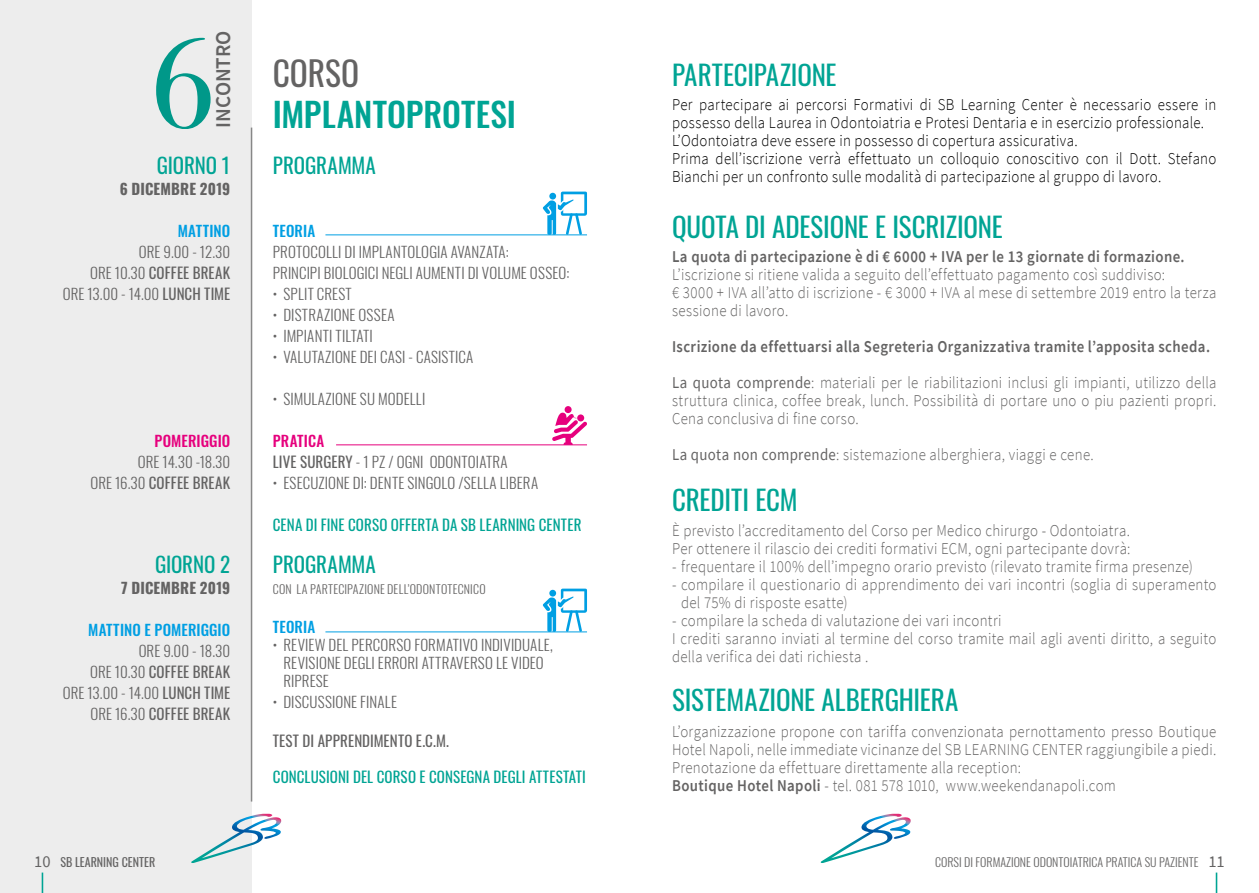
<style>
.page{position:relative;width:1259px;height:893px;background:#fff}
.page>*{position:absolute;margin:0;border:0;box-sizing:border-box;transform-origin:0 0}
.t1{font:126.3px "Bodoni Svty Two ITCTT";color:#00a494}
.t2{font:500 33.45px "Oswald";letter-spacing:.005em;color:#00a494}
.t3{font:33.45px "Oswald";letter-spacing:-.005em;color:#646363}
.t4{font:27px "Oswald";letter-spacing:-.005em;color:#00a494}
.t5{font:21px "Oswald";letter-spacing:-.005em;color:#00a494}
.t6{font:600 21px "Source Sans Pro";letter-spacing:-.005em;color:#646363}
.t7{font:300 16.5px/18px "Source Sans Pro";letter-spacing:.02em;color:#646363;scale:.9 1}
.t8{font:300 16.5px/18px "Source Sans Pro";letter-spacing:.02em;color:#000;scale:.9 1}
.t9{font:600 16.5px/36px "Source Sans Pro";letter-spacing:.025em;color:#646363;scale:.9 1}
.t10{font:300 15px/21px "Oswald";letter-spacing:.005em;color:#646363}
.t11{font:15px "Oswald";letter-spacing:.01em;color:#00a494}
.t12{font:500 15px "Oswald";letter-spacing:.005em;color:#009fe3}
.t13{font:700 15px "Oswald";letter-spacing:.01em;color:#646363}
.t14{font:15px "Oswald";letter-spacing:.01em;color:#646363}
.t15{font:500 15px "Oswald";letter-spacing:.005em;color:#e6007d}
.t16{font:300 12px "Oswald";color:#646363}
.t17{font:12px "Oswald";color:#646363}
.s1{font-weight:400}
.s2{font-weight:500;color:#e6007d}
.s3{font-weight:300}
.s4{font-weight:600}
.s5{font-family:"Source Sans Pro";font-size:16.5px}
.s6{font-family:"Source Sans Pro";font-weight:400;font-size:16.5px}
</style>
<div class="page">
<div style="left:0;top:0;width:251px;height:893px;background:#ededed"></div>
<svg style="left:42px;top:872px;width:1px;height:21px"></svg>
<hr style="left:1215px;top:872px;width:2px;height:21px;background:#00a494">
<svg style="left:820px;top:814px;width:91px;height:49px"></svg>
<hr style="left:251px;top:128px;width:1px;height:673px;background:#878787">
<svg style="left:542px;top:191px;width:45px;height:43px"></svg>
<hr style="left:325px;top:234px;width:262px;height:1px;background:#009fe3">
<svg style="left:542px;top:588px;width:45px;height:43px"></svg>
<hr style="left:325px;top:631px;width:262px;height:1px;background:#009fe3">
<hr style="left:336px;top:444px;width:251px;height:1px;background:#e6007d">
<div style="left:564px;top:406px;width:7px;height:7px;background:#e6007d;border-radius:50%"></div>
<svg style="left:552px;top:412px;width:35px;height:33px"></svg>
<svg style="left:191px;top:814px;width:91px;height:49px"></svg>
<h1 class="t1" style="left:149px;top:-19px;width:69px">6</h1>
<p class="t6" style="left:209px;top:128px;width:98px;rotate:-90deg">INCONTRO</p>
<p class="t5" style="left:157px;top:147px;width:75px">GIORNO 1</p>
<p class="t13" style="left:120px;top:181px;width:112px">6 DICEMBRE 2019</p>
<p class="t12" style="left:178px;top:223px;width:54px">MATTINO</p>
<p class="t10" style="left:63px;top:240px;width:169px;text-align:right">ORE 9.00 - 12.30<br>ORE 10.30 <span class="s1">COFFEE BREAK<br></span>ORE 13.00 - 14.00 <span class="s1">LUNCH TIME</span></p>
<p class="t15" style="left:154px;top:433px;width:77px">POMERIGGIO</p>
<p class="t10" style="left:90px;top:450px;width:141px;text-align:right">ORE 14.30 -18.30<br>ORE 16.30 <span class="s1">COFFEE BREAK</span></p>
<p class="t5" style="left:155px;top:546px;width:77px">GIORNO 2</p>
<p class="t13" style="left:121px;top:580px;width:111px">7 DICEMBRE 2019</p>
<p class="t12" style="left:88px;top:622px;width:143px">MATTINO E POMERIGGIO</p>
<p class="t10" style="left:63px;top:639px;width:169px;text-align:right">ORE 9.00 - 18.30<br>ORE 10.30 <span class="s1">COFFEE BREAK<br></span>ORE 13.00 - 14.00 <span class="s1">LUNCH TIME<br></span>ORE 16.30 <span class="s1">COFFEE BREAK</span></p>
<h2 class="t3" style="left:273px;top:44px;width:88px">CORSO</h2>
<h2 class="t2" style="left:273px;top:96px;width:245px">IMPLANTOPROTESI</h2>
<p class="t5" style="left:273px;top:147px;width:105px">PROGRAMMA</p>
<p class="t12" style="left:273px;top:223px;width:44px">TEORIA</p>
<p class="t10" style="left:273px;top:240px;width:298px">PROTOCOLLI DI IMPLANTOLOGIA AVANZATA:<br>PRINCIPI BIOLOGICI NEGLI AUMENTI DI VOLUME OSSEO:</p>
<p class="t10" style="left:273px;top:282px;width:81px">• SPLIT CREST</p>
<p class="t10" style="left:273px;top:303px;width:123px">• DISTRAZIONE OSSEA</p>
<p class="t10" style="left:273px;top:324px;width:102px">• IMPIANTI TILTATI</p>
<p class="t10" style="left:273px;top:345px;width:202px">• VALUTAZIONE DEI CASI - CASISTICA</p>
<p class="t10" style="left:273px;top:387px;width:154px">• SIMULAZIONE SU MODELLI</p>
<p class="t10" style="left:273px;top:429px;width:236px"><span class="s2">PRATICA<br></span><span class="s1">LIVE SURGERY</span> - 1 PZ / OGNI ODONTOIATRA</p>
<p class="t10" style="left:273px;top:471px;width:267px">• ESECUZIONE DI: DENTE SINGOLO /SELLA LIBERA</p>
<p class="t11" style="left:273px;top:511px;width:310px">CENA DI FINE CORSO OFFERTA DA SB LEARNING CENTER</p>
<p class="t5" style="left:273px;top:546px;width:105px">PROGRAMMA</p>
<p class="t16" style="left:273px;top:578px;width:214px">CON LA PARTECIPAZIONE DELL’ODONTOTECNICO</p>
<p class="t12" style="left:273px;top:619px;width:44px">TEORIA</p>
<p class="t10" style="left:283px;top:634px;width:271px;line-height:18px;text-indent:-11px">• REVIEW DEL PERCORSO FORMATIVO INDIVIDUALE,<br>REVISIONE DEGLI ERRORI ATTRAVERSO LE VIDEO<br>RIPRESE</p>
<p class="t10" style="left:273px;top:690px;width:126px">• DISCUSSIONE FINALE</p>
<p class="t14" style="left:273px;top:727px;width:178px">TEST DI APPRENDIMENTO E.C.M.</p>
<p class="t11" style="left:273px;top:763px;width:315px">CONCLUSIONI DEL CORSO E CONSEGNA DEGLI ATTESTATI</p>
<h3 class="t4" style="left:672px;top:51px;width:166px">PARTECIPAZIONE</h3>
<p class="t8" style="left:672px;top:95px;width:606px">Per partecipare ai percorsi Formativi di SB Learning Center è necessario essere in possesso della Laurea in Odontoiatria e Protesi Dentaria e in esercizio professionale.<br>L’Odontoiatra deve essere in possesso di copertura assicurativa.<br>Prima dell’iscrizione verrà effettuato un colloquio conoscitivo con il Dott. Stefano Bianchi per un confronto sulle modalità di partecipazione al gruppo di lavoro.</p>
<h3 class="t4" style="left:672px;top:203px;width:332px">QUOTA DI ADESIONE E ISCRIZIONE</h3>
<p class="t9" style="left:672px;top:238px;width:571px">La quota di partecipazione è di € 6000 + IVA per le 13 giornate di formazione.</p>
<p class="t7" style="left:672px;top:265px;width:606px">L’iscrizione si ritiene valida a seguito dell’effettuato pagamento così suddiviso:<br>€ 3000 + IVA all’atto di iscrizione - € 3000 + IVA al mese di settembre 2019 entro la terza sessione di lavoro.</p>
<p class="t9" style="left:672px;top:328px;width:606px">Iscrizione da effettuarsi alla Segreteria Organizzativa tramite l’apposita scheda.<br><span class="s1">La quota comprende</span><span class="s3">: materiali per le riabilitazioni inclusi gli impianti, utilizzo della</span></p>
<p class="t7" style="left:672px;top:391px;width:606px">struttura clinica, coffee break, lunch. Possibilità di portare uno o piu pazienti propri.<br>Cena conclusiva di fine corso.</p>
<p class="t7" style="left:672px;top:445px;width:470px"><span class="s1">La quota non comprende</span>: sistemazione alberghiera, viaggi e cene.</p>
<h3 class="t4" style="left:672px;top:476px;width:127px">CREDITI ECM</h3>
<p class="t7" style="left:672px;top:522px;width:511px">È previsto l’accreditamento del Corso per Medico chirurgo - Odontoiatra.<br>Per ottenere il rilascio dei crediti formativi ECM, ogni partecipante dovrà:</p>
<p class="t7" style="left:672px;top:558px;width:580px">- frequentare il 100% dell’impegno orario previsto (rilevato tramite firma presenze)</p>
<p class="t7" style="left:681px;top:576px;width:596px;text-indent:-9px">- compilare il questionario di apprendimento dei vari incontri (soglia di superamento del 75% di risposte esatte)</p>
<p class="t7" style="left:672px;top:612px;width:606px">- compilare la scheda di valutazione dei vari incontri<br>I crediti saranno inviati al termine del corso tramite mail agli aventi diritto, a seguito della verifica dei dati richiesta .</p>
<h3 class="t4" style="left:672px;top:676px;width:288px">SISTEMAZIONE ALBERGHIERA</h3>
<p class="t7" style="left:672px;top:722px;width:606px">L’organizzazione propone con tariffa convenzionata pernottamento presso Boutique Hotel Napoli, nelle immediate vicinanze del SB LEARNING CENTER raggiungibile a piedi.<br>Prenotazione da effettuare direttamente alla reception:<br><span class="s4">Boutique Hotel Napoli</span> - tel. 081 578 1010, www.weekendanapoli.com</p>
<p class="t17" style="left:34px;top:851px;width:122px"><span class="s5">10</span> SB LEARNING CENTER</p>
<p class="t16" style="left:935px;top:851px;width:291px">CORSI DI FORMAZIONE ODONTOIATRICA PRATICA SU PAZIENTE <span class="s6">11</span></p>
</div>
